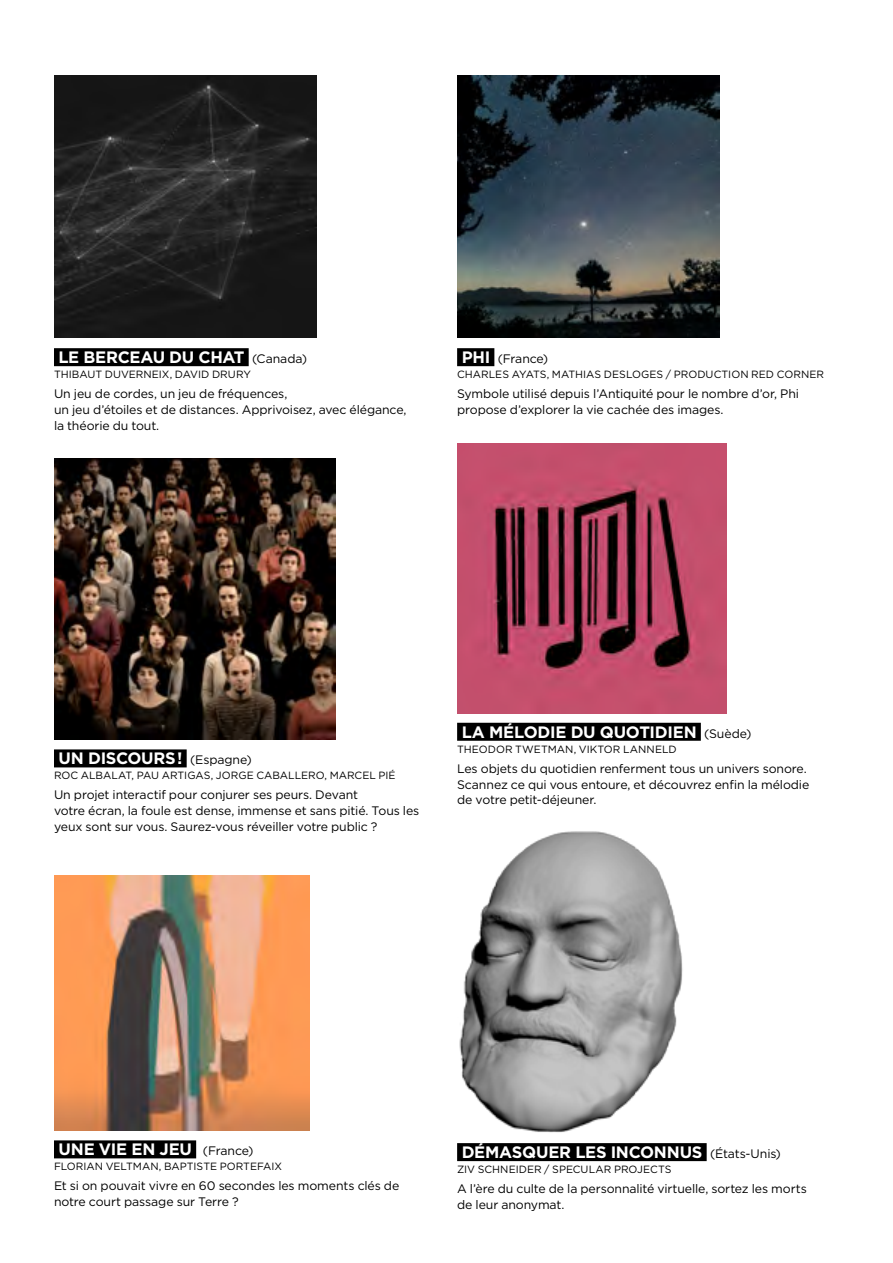
<style>
.page{position:relative;width:893px;height:1263px;background:#fff}
.page>*{position:absolute;margin:0;border:0;box-sizing:border-box;transform-origin:0 0}
.t1{font:700 16.5px "Gotham";letter-spacing:-.015em;color:#fff}
.t2{font:12.3px/15.8px "Gotham";letter-spacing:-.01em;color:#000}
.t3{font:10.5px "Gotham";color:#000}
.s1{font-weight:700;font-size:16.5px;color:#fff}
</style>
<div class="page">
<div style="left:54px;top:348px;width:195px;height:18px;background:#000"></div>
<img style="left:54px;top:75px;width:262px;height:263px">
<img style="left:54px;top:459px;width:281px;height:281px">
<img style="left:54px;top:875px;width:256px;height:256px">
<img style="left:457px;top:75px;width:262px;height:263px">
<img style="left:457px;top:444px;width:270px;height:269px">
<img style="left:459px;top:831px;width:224px;height:302px">
<div style="left:457px;top:348px;width:37px;height:18px;background:#000"></div>
<div style="left:54px;top:749px;width:133px;height:18px;background:#000"></div>
<div style="left:54px;top:1140px;width:142px;height:18px;background:#000"></div>
<div style="left:457px;top:1143px;width:250px;height:18px;background:#000"></div>
<div style="left:457px;top:723px;width:244px;height:18px;background:#000"></div>
<h1 class="t1" style="left:59px;top:346px;width:49px">LE BERCEAU</h1>
<h1 class="t1" style="left:169px;top:346px;width:42px">DU CHAT</h1>
<p class="t2" style="left:252px;top:351px;width:57px">(Canada)</p>
<p class="t3" style="left:54px;top:368px;width:198px">Thibaut Duverneix, David Drury</p>
<p class="t2" style="left:54px;top:386px;width:354px">U n jeu de cordes, un jeu de fréquences,<br>un jeu d’étoiles et de distances. Apprivoisez, avec élégance, la théorie du tout.</p>
<h1 class="t1" style="left:462px;top:346px;width:10px">PHI</h1>
<p class="t2" style="left:498px;top:351px;width:52px">(France)</p>
<p class="t3" style="left:457px;top:368px;width:279px">Charles Ayats, Mathias Desloges / PRO DUCTION</p>
<p class="t3" style="left:751px;top:368px;width:42px">RE D CORNER</p>
<p class="t2" style="left:457px;top:386px;width:343px">Symbole utilisé depuis l’Antiquité pour le nombre d’or, Phi propose d’explorer la vie cachée des images.</p>
<h1 class="t1" style="left:59px;top:748px;width:54px">UN DISCOURS</h1>
<p class="t2" style="left:177px;top:752px;width:76px"><span class="s1">!</span> (Espagne)</p>
<p class="t3" style="left:54px;top:769px;width:343px">Roc Albalat, Pau Artigas, Jorge Caballero, Marcel Pié</p>
<p class="t2" style="left:54px;top:787px;width:367px">U n projet interactif pour conjurer ses peurs. Devant<br>votre écran, la foule est dense, immense et sans pitié. Tous les yeux sont sur vous. Saurez-vous réveiller votre public ?</p>
<h1 class="t1" style="left:462px;top:721px;width:163px">LA M ÉLODIE DU QUOTI</h1>
<h1 class="t1" style="left:655px;top:721px;width:23px">DIEN</h1>
<p class="t2" style="left:704px;top:725px;width:49px">(Suède)</p>
<p class="t3" style="left:457px;top:742px;width:219px">Theodor Twetman, Viktor Lanneld</p>
<p class="t2" style="left:457px;top:760px;width:354px">Les objets du quotidien renferment tous un univers sonore.<br>Scannez ce qui vous entoure, et découvrez enfin la mélodie de votre petit-déjeuner.</p>
<h1 class="t1" style="left:59px;top:1138px;width:113px">UNE VIE EN JEU</h1>
<p class="t2" style="left:203px;top:1143px;width:52px">(France)</p>
<p class="t3" style="left:54px;top:1160px;width:230px">Florian Veltman, Baptiste Portefaix</p>
<p class="t2" style="left:54px;top:1178px;width:347px">Et si on pouvait vivre en 60 secondes les moments clés de notre court passage sur Terre ?</p>
<h1 class="t1" style="left:462px;top:1141px;width:37px">DÉMAS</h1>
<h1 class="t1" style="left:522px;top:1141px;width:27px">QUER</h1>
<h1 class="t1" style="left:575px;top:1141px;width:48px">LES INCONNUS</h1>
<p class="t2" style="left:710px;top:1145px;width:72px">(États-U nis)</p>
<p class="t3" style="left:457px;top:1163px;width:216px">Ziv Schneider / Specular Proj ects</p>
<p class="t2" style="left:457px;top:1180px;width:351px">A l’ère du culte de la personnalité virtuelle, sortez les morts de leur anonymat.</p>
</div>
